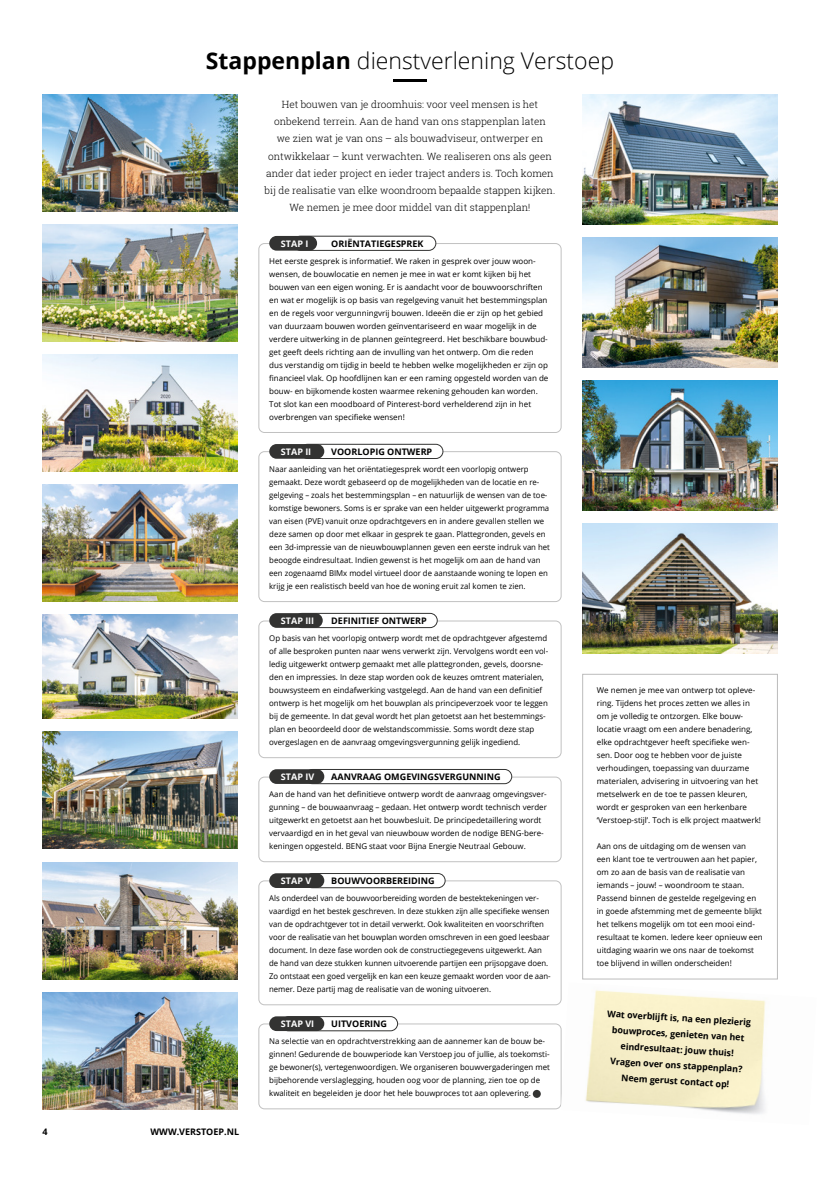
<style>
.page{position:relative;width:820px;height:1177px;background:#fff}
.page>*{position:absolute;margin:0;border:0;box-sizing:border-box;transform-origin:0 0}
.t1{font:300 23px "Open Sans";color:#000}
.t2{font:300 10px/17.3px "Roboto Slab";color:#000;text-align:center}
.t3{font:700 9px/15.7px "Open Sans";color:#000;text-align:center}
.t4{font:700 9px "Open Sans";color:#fff}
.t5{font:8px/13px "Open Sans";color:#000}
.s1{font-weight:700}
</style>
<div class="page">
<div style="left:258px;top:1023px;width:303px;height:86px;border:1px solid #c1c1c1;border-radius:6px"></div>
<div style="left:281px;top:1016px;width:116px;height:14px;background:#fff;border-radius:7px"></div>
<div style="left:281px;top:1016px;width:116px;height:15px;border:1px solid #333332;border-radius:7px"></div>
<div style="left:258px;top:880px;width:303px;height:125px;border:1px solid #c1c1c1;border-radius:6px"></div>
<div style="left:305px;top:873px;width:140px;height:14px;background:#fff;border-radius:7px"></div>
<div style="left:305px;top:873px;width:140px;height:15px;border:1px solid #333332;border-radius:7px"></div>
<div style="left:258px;top:776px;width:303px;height:86px;border:1px solid #c1c1c1;border-radius:6px"></div>
<div style="left:305px;top:769px;width:206px;height:14px;background:#fff;border-radius:7px"></div>
<div style="left:305px;top:769px;width:207px;height:15px;border:1px solid #333332;border-radius:7px"></div>
<div style="left:258px;top:620px;width:303px;height:138px;border:1px solid #c1c1c1;border-radius:6px"></div>
<div style="left:295px;top:613px;width:142px;height:14px;background:#fff;border-radius:7px"></div>
<div style="left:294px;top:613px;width:143px;height:15px;border:1px solid #333332;border-radius:7px"></div>
<div style="left:258px;top:451px;width:303px;height:151px;border:1px solid #c1c1c1;border-radius:6px"></div>
<div style="left:300px;top:444px;width:143px;height:14px;background:#fff;border-radius:7px"></div>
<div style="left:300px;top:444px;width:143px;height:15px;border:1px solid #333332;border-radius:7px"></div>
<div style="left:258px;top:243px;width:303px;height:190px;border:1px solid #c1c1c1;border-radius:6px"></div>
<div style="left:293px;top:236px;width:142px;height:14px;background:#fff;border-radius:7px"></div>
<div style="left:293px;top:236px;width:143px;height:15px;border:1px solid #333332;border-radius:7px"></div>
<div style="left:269px;top:873px;width:55px;height:15px;background:#333332;border-radius:7px"></div>
<div style="left:269px;top:1016px;width:55px;height:15px;background:#333332;border-radius:7px"></div>
<div style="left:269px;top:769px;width:55px;height:15px;background:#333332;border-radius:7px"></div>
<div style="left:269px;top:613px;width:53px;height:15px;background:#333332;border-radius:7px"></div>
<div style="left:269px;top:444px;width:55px;height:15px;background:#333332;border-radius:7px"></div>
<div style="left:582px;top:674px;width:195px;height:305px;border:1px solid #bcbcbc"></div>
<img style="left:560px;top:982px;width:206px;height:132px">
<hr style="left:393px;top:79px;width:33px;height:3px;background:#000">
<img style="left:582px;top:95px;width:195px;height:130px">
<img style="left:582px;top:238px;width:195px;height:130px">
<img style="left:582px;top:381px;width:195px;height:130px">
<img style="left:582px;top:524px;width:195px;height:130px">
<img style="left:43px;top:225px;width:194px;height:117px">
<img style="left:43px;top:355px;width:194px;height:117px">
<img style="left:43px;top:485px;width:194px;height:117px">
<img style="left:43px;top:615px;width:194px;height:104px">
<img style="left:43px;top:732px;width:194px;height:117px">
<img style="left:43px;top:862px;width:194px;height:117px">
<img style="left:43px;top:992px;width:194px;height:117px">
<img style="left:43px;top:95px;width:194px;height:117px">
<div style="left:269px;top:236px;width:48px;height:15px;background:#333332;border-radius:7px"></div>
<svg style="left:532px;top:1089px;width:8px;height:8px"></svg>
<h1 class="t1" style="left:206px;top:44px;width:409px"><span class="s1">Stappenplan</span> dienstverlening Verstoep</h1>
<p class="t3" style="left:43px;top:1123px;width:7px">4</p>
<p class="t3" style="left:150px;top:1123px;width:90px">WWW.VERSTOEP.NL</p>
<p class="t2" style="left:264px;top:95px;width:292px">Het bouwen van je droomhuis: voor veel mensen is het onbekend terrein. Aan de hand van ons stappenplan laten<br>we zien wat je van ons – als bouwadviseur, ontwerper en ontwikkelaar – kunt verwachten. We realiseren ons als geen ander dat ieder project en ieder traject anders is. Toch komen bij de realisatie van elke woondroom bepaalde stappen kijken.<br>We nemen je mee door middel van dit stappenplan!</p>
<p class="t4" style="left:281px;top:237px;width:29px">STAP I</p>
<p class="t3" style="left:331px;top:235px;width:94px">ORIËNTATIEGESPREK</p>
<p class="t5" style="left:269px;top:254px;width:280px">Het eerste gesprek is informatief. We raken in gesprek over jouw woon&shy;wensen, de bouwlocatie en nemen je mee in wat er komt kijken bij het bouwen van een eigen woning. Er is aandacht voor de bouwvoorschriften en wat er mogelijk is op basis van regelgeving vanuit het bestemmingsplan en de regels voor vergunningvrij bouwen. Ideeën die er zijn op het gebied van duurzaam bouwen worden geïnventariseerd en waar mogelijk in de verdere uitwerking in de plannen geïntegreerd. Het beschikbare bouwbud&shy;get geeft deels richting aan de invulling van het ontwerp. Om die reden dus verstandig om tijdig in beeld te hebben welke mogelijkheden er zijn op financieel vlak. Op hoofdlijnen kan er een raming opgesteld worden van de bouw- en bijkomende kosten waarmee rekening gehouden kan worden.<br>Tot slot kan een moodboard of Pinterest-bord verhelderend zijn in het overbrengen van specifieke wensen!</p>
<p class="t4" style="left:281px;top:445px;width:32px">STAP II</p>
<p class="t3" style="left:331px;top:443px;width:102px">VOORLOPIG ONTWERP</p>
<p class="t5" style="left:269px;top:462px;width:282px">Naar aanleiding van het oriëntatiegesprek wordt een voorlopig ontwerp gemaakt. Deze wordt gebaseerd op de mogelijkheden van de locatie en re&shy;gelgeving – zoals het bestemmingsplan – en natuurlijk de wensen van de toe&shy;komstige bewoners. Soms is er sprake van een helder uitgewerkt programma van eisen (PVE) vanuit onze opdrachtgevers en in andere gevallen stellen we deze samen op door met elkaar in gesprek te gaan. Plattegronden, gevels en een 3d-impressie van de nieuwbouwplannen geven een eerste indruk van het beoogde eindresultaat. Indien gewenst is het mogelijk om aan de hand van een zogenaamd BIMx model virtueel door de aanstaande woning te lopen en krijg je een realistisch beeld van hoe de woning eruit zal komen te zien.</p>
<p class="t4" style="left:281px;top:614px;width:35px">STAP III</p>
<p class="t3" style="left:331px;top:612px;width:97px">DEFINITIEF ONTWERP</p>
<p class="t5" style="left:269px;top:631px;width:280px">Op basis van het voorlopig ontwerp wordt met de opdrachtgever afgestemd of alle besproken punten naar wens verwerkt zijn. Vervolgens wordt een vol&shy;ledig uitgewerkt ontwerp gemaakt met alle plattegronden, gevels, doorsne&shy;den en impressies. In deze stap worden ook de keuzes omtrent materialen, bouwsysteem en eindafwerking vastgelegd. Aan de hand van een definitief ontwerp is het mogelijk om het bouwplan als principeverzoek voor te leggen bij de gemeente. In dat geval wordt het plan getoetst aan het bestemmings&shy;plan en beoordeeld door de welstandscommissie. Soms wordt deze stap overgeslagen en de aanvraag omgevingsvergunning gelijk ingediend.</p>
<p class="t4" style="left:281px;top:770px;width:35px">STAP IV</p>
<p class="t3" style="left:331px;top:768px;width:171px">AANVRAAG OMGEVINGSVERGUNNING</p>
<p class="t5" style="left:269px;top:787px;width:279px">Aan de hand van het definitieve ontwerp wordt de aanvraag omgevingsver&shy;gunning – de bouwaanvraag – gedaan. Het ontwerp wordt technisch verder uitgewerkt en getoetst aan het bouwbesluit. De principedetaillering wordt vervaardigd en in het geval van nieuwbouw worden de nodige BENG-bere&shy;keningen opgesteld. BENG staat voor Bijna Energie Neutraal Gebouw.</p>
<p class="t4" style="left:281px;top:874px;width:32px">STAP V</p>
<p class="t3" style="left:331px;top:872px;width:105px">BOUWVOORBEREIDING</p>
<p class="t5" style="left:269px;top:891px;width:283px">Als onderdeel van de bouwvoorbereiding worden de bestektekeningen ver&shy;vaardigd en het bestek geschreven. In deze stukken zijn alle specifieke wensen van de opdrachtgever tot in detail verwerkt. Ook kwaliteiten en voorschriften voor de realisatie van het bouwplan worden omschreven in een goed leesbaar document. In deze fase worden ook de constructiegegevens uitgewerkt. Aan de hand van deze stukken kunnen uitvoerende partijen een prijsopgave doen.<br>Zo ontstaat een goed vergelijk en kan een keuze gemaakt worden voor de aan&shy;nemer. Deze partij mag de realisatie van de woning uitvoeren.</p>
<p class="t4" style="left:281px;top:1017px;width:35px">STAP VI</p>
<p class="t3" style="left:331px;top:1015px;width:57px">UITVOERING</p>
<p class="t5" style="left:269px;top:1034px;width:282px">Na selectie van en opdrachtverstrekking aan de aannemer kan de bouw be&shy;ginnen! Gedurende de bouwperiode kan Verstoep jou of jullie, als toekomsti&shy;ge bewoner(s), vertegenwoordigen. We organiseren bouwvergaderingen met bijbehorende verslaglegging, houden oog voor de planning, zien toe op de kwaliteit en begeleiden je door het hele bouwproces tot aan oplevering.</p>
<p class="t5" style="left:596px;top:683px;width:166px">We nemen je mee van ontwerp tot opleve&shy;ring. Tijdens het proces zetten we alles in om je volledig te ontzorgen. Elke bouw&shy;locatie vraagt om een andere benadering, elke opdrachtgever heeft specifieke wen&shy;sen. Door oog te hebben voor de juiste verhoudingen, toepassing van duurzame materialen, advisering in uitvoering van het metselwerk en de toe te passen kleuren, wordt er gesproken van een herkenbare ‘Verstoep-stijl’. Toch is elk project maatwerk!</p>
<p class="t5" style="left:596px;top:839px;width:167px">Aan ons de uitdaging om de wensen van<br>een klant toe te vertrouwen aan het papier, om zo aan de basis van de realisatie van iemands – jouw! – woondroom te staan.<br>Passend binnen de gestelde regelgeving en in goede afstemming met de gemeente blijkt het telkens mogelijk om tot een mooi eind&shy;resultaat te komen. Iedere keer opnieuw een uitdaging waarin we ons naar de toekomst toe blijvend in willen onderscheiden!</p>
<p class="t3" style="left:607px;top:1006px;width:145px;rotate:3deg">Wat overblijft is, na een plezierig bouwproces, genieten van het eindresultaat: jouw thuis!<br>Vragen over ons stappenplan?<br>Neem gerust contact op!</p>
</div>
